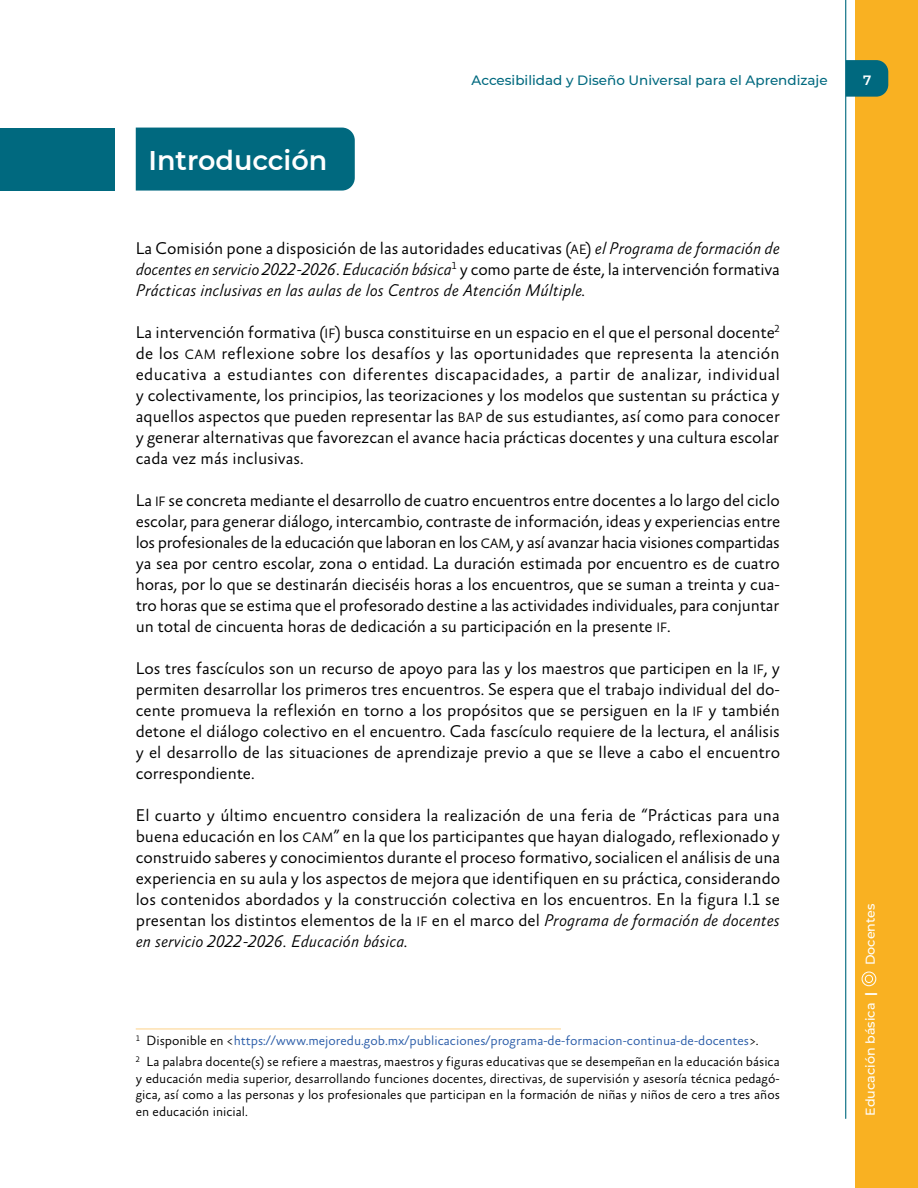
<style>
.page{position:relative;width:918px;height:1188px;background:#fff}
.page>*{position:absolute;margin:0;border:0;box-sizing:border-box;transform-origin:0 0}
.t1{font:600 27px "Montserrat";color:#fff}
.t2{font:300 17.25px/21px "Absara Sans TF";color:#000;text-align:justify}
.t3{font:italic 300 17.25px/21px "Absara Sans TF";color:#000;text-align:justify}
.t4{font:300 13.5px/16.5px "Absara Sans TF";color:#000}
.t5{font:500 13.5px "Montserrat";color:#00697f}
.t6{font:600 13.5px "Montserrat";color:#fff}
.t7{font:500 12.75px "Montserrat";color:#fff}
.s1{font-style:normal}
.s2{font-style:normal;font-size:13.8px}
.s3{font-size:13.8px}
.s4{font-style:italic}
.s5{color:#2b5da9}
.s6{font-weight:700}
</style>
<div class="page">
<div style="left:855px;top:0;width:63px;height:1188px;background:#f9b122"></div>
<div style="left:136px;top:128px;width:219px;height:63px;background:#00697f"></div>
<div style="left:0;top:128px;width:115px;height:63px;background:#00697f"></div>
<hr style="left:845px;top:0;width:1px;height:1118px;background:#00697f">
<svg style="left:846px;top:60px;width:42px;height:37px"></svg>
<svg style="left:861px;top:971px;width:16px;height:16px"></svg>
<hr style="left:136px;top:1029px;width:425px;height:1px;background:#fdd187">
<h1 class="t1" style="left:149px;top:141px;width:180px">Introducción</h1>
<p class="t5" style="left:472px;top:71px;width:358px">Accesibilidad y Diseño Universal para el Aprendizaje</p>
<p class="t3" style="left:136px;top:238px;width:646px"><span class="s1">La Comisión pone a disposición de las autoridades educativas (</span><span class="s2">AE</span><span class="s1">)</span> el Programa de formación de docentes en servicio 2022-2026<span class="s1">.</span> Educación básica<sup>1</sup> <span class="s1">y como parte de éste, la intervención formativa </span>Prácticas inclusivas en las aulas de los Centros de Atención Múltiple.</p>
<p class="t2" style="left:136px;top:322px;width:646px">La intervención formativa (<span class="s3">IF</span>) busca constituirse en un espacio en el que el personal docente<sup>2 </sup>de los <span class="s3">CAM</span> reflexione sobre los desafíos y las oportunidades que representa la atención educativa a estudiantes con diferentes discapacidades, a partir de analizar, individual y colectivamente, los principios, las teorizaciones y los modelos que sustentan su práctica y aquellos aspectos que pueden representar las <span class="s3">BAP</span> de sus estudiantes, así como para conocer y generar alternativas que favorezcan el avance hacia prácticas docentes y una cultura escolar cada vez más inclusivas.</p>
<p class="t2" style="left:136px;top:490px;width:646px">La <span class="s3">IF</span> se concreta mediante el desarrollo de cuatro encuentros entre docentes a lo largo del ciclo escolar, para generar diálogo, intercambio, contraste de información, ideas y experiencias entre los profesionales de la educación que laboran en los <span class="s3">CAM</span>, y así avanzar hacia visiones compartidas ya sea por centro escolar, zona o entidad. La duración estimada por encuentro es de cuatro horas, por lo que se destinarán dieciséis horas a los encuentros, que se suman a treinta y cua&shy;tro horas que se estima que el profesorado destine a las actividades individuales, para conjuntar un total de cincuenta horas de dedicación a su participación en la presente <span class="s3">IF</span>.</p>
<p class="t2" style="left:136px;top:658px;width:646px">Los tres fascículos son un recurso de apoyo para las y los maestros que participen en la <span class="s3">IF</span>, y permiten desarrollar los primeros tres encuentros. Se espera que el trabajo individual del do&shy;cente promueva la reflexión en torno a los propósitos que se persiguen en la <span class="s3">IF</span> y también detone el diálogo colectivo en el encuentro. Cada fascículo requiere de la lectura, el análisis y el desarrollo de las situaciones de aprendizaje previo a que se lleve a cabo el encuentro correspondiente.</p>
<p class="t2" style="left:136px;top:805px;width:646px">El cuarto y último encuentro considera la realización de una feria de “Prácticas para una buena educación en los <span class="s3">CAM</span>” en la que los participantes que hayan dialogado, reflexionado y construido saberes y conocimientos durante el proceso formativo, socialicen el análisis de una experiencia en su aula y los aspectos de mejora que identifiquen en su práctica, considerando los contenidos abordados y la construcción colectiva en los encuentros. En la figura I.1 se presentan los distintos elementos de la <span class="s3">IF</span> en el marco del <span class="s4">Programa de formación de docentes en servicio 2022-2026. Educación básica.</span></p>
<p class="t4" style="left:136px;top:1031px;width:646px;line-height:20.7px"><sup>1</sup> Disponible en &lt;<span class="s5">https://www.mejoredu.gob.mx/publicaciones/programa-de-formacion-continua-de-docentes</span>&gt;.<br><sup>2</sup> La palabra docente(s) se refiere a maestras, maestros y figuras educativas que se desempeñan en la educación básica</p>
<p class="t4" style="left:136px;top:1071px;width:646px;text-align:justify">y educación media superior, desarrollando funciones docentes, directivas, de supervisión y asesoría técnica pedagó&shy;gica, así como a las personas y los profesionales que participan en la formación de niñas y niños de cero a tres años en educación inicial.</p>
<p class="t6" style="left:863px;top:71px;width:10px">7</p>
<p class="t7" style="left:861px;top:965px;width:63px;rotate:-90deg">Docentes</p>
<p class="t7" style="left:861px;top:1116px;width:125px;rotate:-90deg">Educación básica <span class="s6">|</span></p>
</div>
